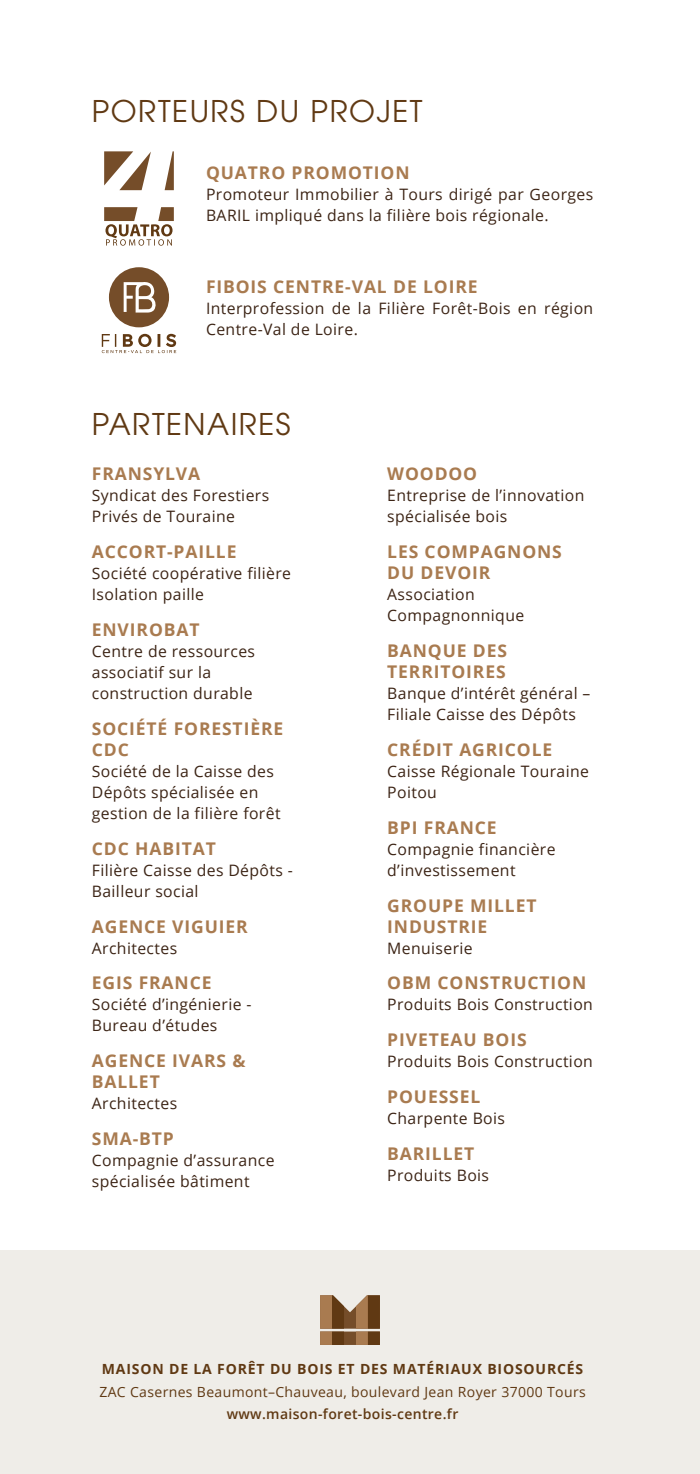
<style>
.page{position:relative;width:700px;height:1474px;background:#fff}
.page>*{position:absolute;margin:0;border:0;box-sizing:border-box;transform-origin:0 0}
.t1{font:29.75px "Avant Garde";letter-spacing:.05em;color:#603913}
.t2{font:700 17.5px/21px "Open Sans";letter-spacing:.05em;color:#a97b50}
.t3{font:15.75px/21px "Open Sans";letter-spacing:.025em;color:#3c2415}
.t4{font:14px "Open Sans";letter-spacing:.025em;color:#603913}
.t5{font:700 14px "Open Sans";letter-spacing:.06em;color:#603913}
.t6{font:600 14px "Open Sans";letter-spacing:.025em;color:#603913}
</style>
<div class="page">
<div style="left:0;top:1250px;width:699px;height:223px;background:#efede8"></div>
<svg style="left:104px;top:151px;width:70px;height:95px"></svg>
<svg style="left:102px;top:334px;width:74px;height:19px"></svg>
<svg style="left:109px;top:267px;width:60px;height:60px"></svg>
<svg style="left:320px;top:1295px;width:60px;height:49px;background:#926e4b"></svg>
<h1 class="t1" style="left:92px;top:94px;width:332px">PORTEURS DU PROJET</h1>
<p class="t2" style="left:206px;top:162px;width:15px">QUA</p>
<p class="t2" style="left:248px;top:162px;width:160px">TRO PROMOTION</p>
<p class="t3" style="left:206px;top:184px;width:388px">Promoteur Immobilier à Tours dirigé par Georges<br>BARIL impliqué dans la filière bois régionale.</p>
<p class="t2" style="left:206px;top:276px;width:80px">FIBOIS CEN</p>
<p class="t2" style="left:311px;top:276px;width:148px">TRE-VAL DE LOIRE</p>
<p class="t3" style="left:206px;top:298px;width:388px">Interprofession de la Filière Forêt-Bois en région<br>Centre-Val de Loire.</p>
<h1 class="t1" style="left:92px;top:406px;width:200px">PARTENAIRES</h1>
<p class="t2" style="left:92px;top:462px;width:110px">FRANSYLVA</p>
<p class="t3" style="left:92px;top:484px;width:179px">Syndicat des Forestiers<br>Privés de Touraine</p>
<p class="t2" style="left:92px;top:540px;width:105px">ACCORT-PAILLE</p>
<p class="t3" style="left:92px;top:562px;width:201px">Société coopérative filière<br>Isolation paille</p>
<p class="t2" style="left:92px;top:618px;width:23px">ENVIR</p>
<p class="t2" style="left:149px;top:618px;width:52px">OBAT</p>
<p class="t3" style="left:92px;top:640px;width:165px">Centre de ressources associatif sur la construction durable</p>
<p class="t2" style="left:92px;top:717px;width:119px">SOCI ÉTÉ FORES</p>
<p class="t2" style="left:232px;top:717px;width:40px">TI ÈRE</p>
<p class="t2" style="left:92px;top:738px;width:37px">CDC</p>
<p class="t3" style="left:92px;top:760px;width:190px">Société de la Caisse des<br>Dépôts spécialisée en gestion de la filière forêt</p>
<p class="t2" style="left:92px;top:837px;width:125px">CDC HABITAT</p>
<p class="t3" style="left:92px;top:859px;width:202px">Filière Caisse des Dépôts -<br>Bailleur social</p>
<p class="t2" style="left:92px;top:915px;width:26px">AGEN</p>
<p class="t2" style="left:144px;top:915px;width:105px">CE VIGUIER</p>
<p class="t3" style="left:92px;top:936px;width:87px">Architectes</p>
<p class="t2" style="left:92px;top:972px;width:71px">EGIS FRAN</p>
<p class="t2" style="left:190px;top:972px;width:21px">CE</p>
<p class="t3" style="left:92px;top:993px;width:161px">Société d’ingénierie -<br>Bureau d’études</p>
<p class="t2" style="left:92px;top:1050px;width:155px">AGENCE IVARS &amp;<br>BALLET</p>
<p class="t3" style="left:92px;top:1092px;width:87px">Architectes</p>
<p class="t2" style="left:92px;top:1127px;width:83px">SMA-BTP</p>
<p class="t3" style="left:92px;top:1149px;width:184px">Compagnie d’assurance spécialisée bâtiment</p>
<p class="t2" style="left:387px;top:462px;width:76px">WOO DOO</p>
<p class="t3" style="left:387px;top:484px;width:199px">Entreprise de l’innovation spécialisée bois</p>
<p class="t2" style="left:387px;top:540px;width:79px">LES COMPAGN</p>
<p class="t2" style="left:522px;top:540px;width:28px">ONS</p>
<p class="t2" style="left:387px;top:561px;width:95px">DU DEVOIR</p>
<p class="t3" style="left:387px;top:583px;width:138px">Association<br>Compagnonnique</p>
<p class="t2" style="left:387px;top:639px;width:98px">BANQUE DES<br>TERRI</p>
<p class="t2" style="left:440px;top:660px;width:37px">TOIRES</p>
<p class="t3" style="left:387px;top:682px;width:205px">Banque d’intérêt général –<br>Filiale Caisse des Dépôts</p>
<p class="t2" style="left:387px;top:738px;width:96px">CRÉDIT AGRI</p>
<p class="t2" style="left:505px;top:738px;width:37px">COLE</p>
<p class="t3" style="left:387px;top:760px;width:203px">Caisse Régionale Touraine<br>Poitou</p>
<p class="t2" style="left:387px;top:816px;width:61px">BPI FRAN</p>
<p class="t2" style="left:474px;top:816px;width:21px">CE</p>
<p class="t3" style="left:387px;top:838px;width:170px">Compagnie financière d’investissement</p>
<p class="t2" style="left:387px;top:894px;width:53px">GROUPE</p>
<p class="t2" style="left:470px;top:894px;width:28px">MILLE</p>
<p class="t2" style="left:526px;top:894px;width:12px">T</p>
<p class="t2" style="left:387px;top:915px;width:21px">INDUS</p>
<p class="t2" style="left:447px;top:915px;width:21px">TRIE</p>
<p class="t3" style="left:387px;top:936px;width:87px">Menuiserie</p>
<p class="t2" style="left:387px;top:972px;width:197px">OBM CONSTRUCTION</p>
<p class="t3" style="left:387px;top:993px;width:207px">Produits Bois Construction</p>
<p class="t2" style="left:387px;top:1029px;width:65px">PIVETEAU</p>
<p class="t2" style="left:483px;top:1029px;width:36px">BOIS</p>
<p class="t3" style="left:387px;top:1050px;width:207px">Produits Bois Construction</p>
<p class="t2" style="left:387px;top:1085px;width:95px">POUESSEL</p>
<p class="t3" style="left:387px;top:1107px;width:119px">Charpente Bois</p>
<p class="t2" style="left:387px;top:1142px;width:25px">BARILLE</p>
<p class="t2" style="left:464px;top:1142px;width:12px">T</p>
<p class="t3" style="left:387px;top:1164px;width:103px">Produits Bois</p>
<p class="t5" style="left:102px;top:1359px;width:268px">MAISON DE LA FORÊT DU BOIS ET DES</p>
<p class="t5" style="left:393px;top:1359px;width:52px">MATÉRIAU</p>
<p class="t5" style="left:472px;top:1359px;width:111px">X BI OSOURCÉS</p>
<p class="t4" style="left:99px;top:1382px;width:488px">ZAC Casernes Beaumont–Chauveau, boulevard Jean Royer 37000 Tours</p>
<p class="t6" style="left:227px;top:1404px;width:233px">www.maison-foret-bois-centre.fr</p>
</div>
